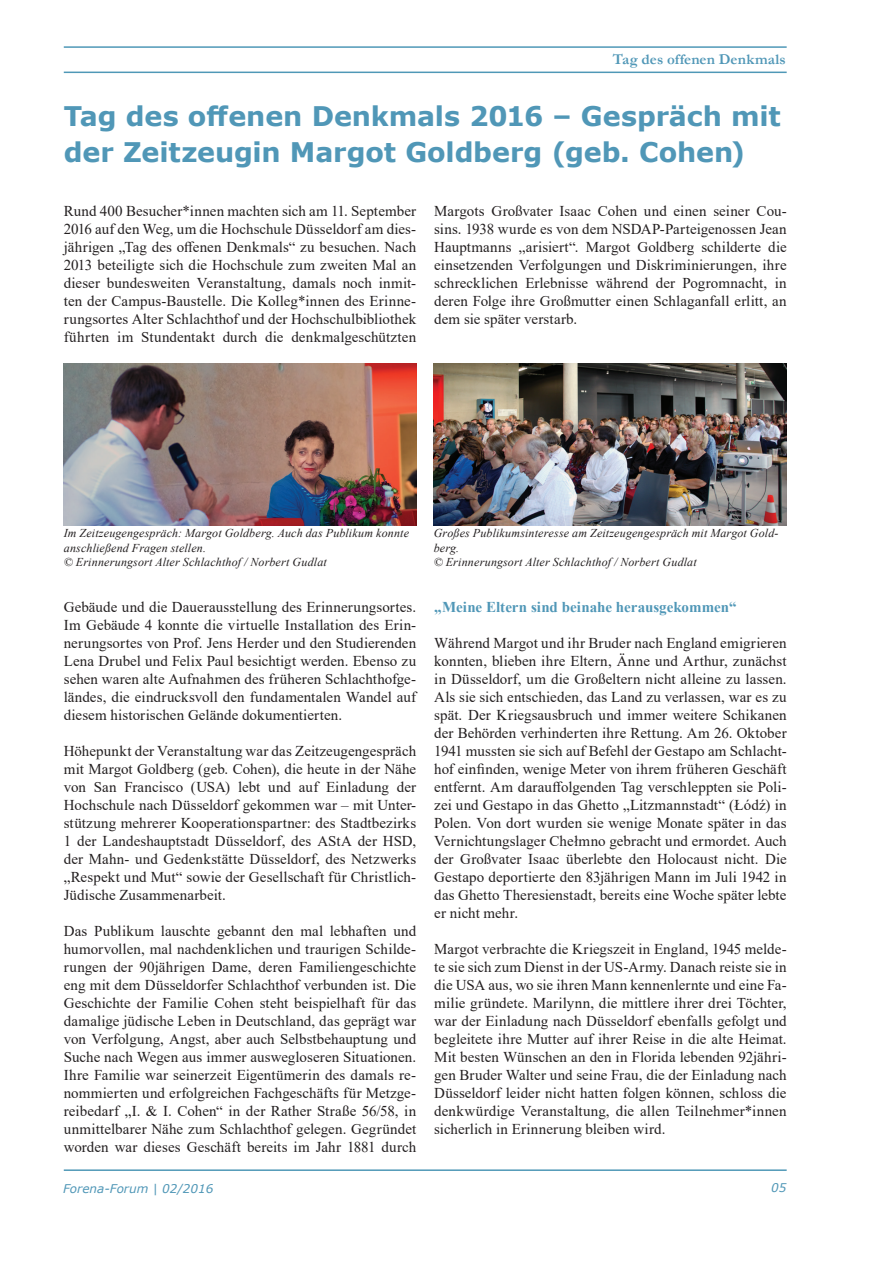
<style>
.page{position:relative;width:893px;height:1263px;background:#fff}
.page>*{position:absolute;margin:0;border:0;box-sizing:border-box;transform-origin:0 0}
.t1{font:700 27px/36px "Verdana";letter-spacing:-.005em;color:#5097b7}
.t2{font:15px/18px "Times New Roman";letter-spacing:.005em;color:#231f20;text-align:justify}
.t3{font:700 15px "Times New Roman";color:#5097b7}
.t4{font:700 15px "Garamond";letter-spacing:.005em;color:#5097b7}
.t5{font:italic 12px/14.4px "Times New Roman";letter-spacing:.015em;color:#231f20}
.t6{font:italic 12px "Verdana";color:#5097b7}
</style>
<div class="page">
<hr style="left:64px;top:46px;width:723px;height:2px;background:#4f98b7">
<hr style="left:64px;top:72px;width:723px;height:1px;background:#4f98b7">
<hr style="left:64px;top:1169px;width:723px;height:2px;background:#4f98b7">
<img style="left:434px;top:363px;width:353px;height:162px">
<img style="left:64px;top:363px;width:353px;height:162px">
<p class="t4" style="left:613px;top:49px;width:174px">Tag des offenen Denkmals</p>
<h1 class="t1" style="left:64px;top:98px;width:719px">Tag des offenen Denkmals 2016 – Gespräch mit der Zeitzeugin Margot Goldberg (geb. Cohen)</h1>
<p class="t2" style="left:64px;top:202px;width:354px">Rund 400 Besucher*innen machten sich am 11. September 2016 auf den Weg, um die Hochschule Düsseldorf am dies&shy;jährigen „Tag des offenen Denkmals“ zu besuchen. Nach 2013 beteiligte sich die Hochschule zum zweiten Mal an dieser bundesweiten Veranstaltung, damals noch inmit&shy;ten der Campus-Baustelle. Die Kolleg*innen des Erinne&shy;rungsortes Alter Schlachthof und der Hochschulbibliothek führten im Stundentakt durch die denkmalgeschützten</p>
<p class="t2" style="left:434px;top:202px;width:354px">Margots Großvater Isaac Cohen und einen seiner Cou&shy;sins. 1938 wurde es von dem NSDAP-Parteigenossen Jean Hauptmanns „arisiert“. Margot Goldberg schilderte die einsetzenden Verfolgungen und Diskriminierungen, ihre schrecklichen Erlebnisse während der Pogromnacht, in deren Folge ihre Großmutter einen Schlaganfall erlitt, an dem sie später verstarb.</p>
<p class="t5" style="left:64px;top:526px;width:347px">Im Zeitzeugengespräch: Margot Goldberg. Auch das Publikum konnte anschließend Fragen stellen.<br>© Erinnerungsort Alter Schlachthof / Norbert Gudlat</p>
<p class="t2" style="left:64px;top:598px;width:354px">Gebäude und die Dauerausstellung des Erinnerungsortes.<br>Im Gebäude 4 konnte die virtuelle Installation des Erin&shy;nerungsortes von Prof. Jens Herder und den Studierenden Lena Drubel und Felix Paul besichtigt werden. Ebenso zu sehen waren alte Aufnahmen des früheren Schlachthofge&shy;ländes, die eindrucksvoll den fundamentalen Wandel auf diesem historischen Gelände dokumentierten.</p>
<p class="t2" style="left:64px;top:742px;width:354px">Höhepunkt der Veranstaltung war das Zeitzeugengespräch mit Margot Goldberg (geb. Cohen), die heute in der Nähe von San Francisco (USA) lebt und auf Einladung der Hochschule nach Düsseldorf gekommen war – mit Unter&shy;stützung mehrerer Kooperationspartner: des Stadtbezirks 1 der Landeshauptstadt Düsseldorf, des AStA der HSD, der Mahn- und Gedenkstätte Düsseldorf, des Netzwerks „Respekt und Mut“ sowie der Gesellschaft für Christlich-Jüdische Zusammenarbeit.</p>
<p class="t2" style="left:64px;top:922px;width:354px">Das Publikum lauschte gebannt den mal lebhaften und humorvollen, mal nachdenklichen und traurigen Schilde&shy;rungen der 90jährigen Dame, deren Familiengeschichte eng mit dem Düsseldorfer Schlachthof verbunden ist. Die Geschichte der Familie Cohen steht beispielhaft für das damalige jüdische Leben in Deutschland, das geprägt war von Verfolgung, Angst, aber auch Selbstbehauptung und Suche nach Wegen aus immer auswegloseren Situationen.<br>Ihre Familie war seinerzeit Eigentümerin des damals re&shy;nommierten und erfolgreichen Fachgeschäfts für Metzge&shy;reibedarf „I. &amp; I. Cohen“ in der Rather Straße 56/58, in unmittelbarer Nähe zum Schlachthof gelegen. Gegründet worden war dieses Geschäft bereits im Jahr 1881 durch</p>
<p class="t5" style="left:434px;top:526px;width:346px">Großes Publikumsinteresse am Zeitzeugengespräch mit Margot Gold&shy;berg.<br>© Erinnerungsort Alter Schlachthof / Norbert Gudlat</p>
<p class="t3" style="left:434px;top:596px;width:304px">„Meine Eltern sind beinahe herausgekommen“</p>
<p class="t2" style="left:434px;top:634px;width:354px">Während Margot und ihr Bruder nach England emigrieren konnten, blieben ihre Eltern, Änne und Arthur, zunächst in Düsseldorf, um die Großeltern nicht alleine zu lassen.<br>Als sie sich entschieden, das Land zu verlassen, war es zu spät. Der Kriegsausbruch und immer weitere Schikanen der Behörden verhinderten ihre Rettung. Am 26. Oktober 1941 mussten sie sich auf Befehl der Gestapo am Schlacht&shy;hof einfinden, wenige Meter von ihrem früheren Geschäft entfernt. Am darauffolgenden Tag verschleppten sie Poli&shy;zei und Gestapo in das Ghetto „Litzmannstadt“ (Łódź) in Polen. Von dort wurden sie wenige Monate später in das Vernichtungslager Chełmno gebracht und ermordet. Auch der Großvater Isaac überlebte den Holocaust nicht. Die Gestapo deportierte den 83jährigen Mann im Juli 1942 in das Ghetto Theresienstadt, bereits eine Woche später lebte er nicht mehr.</p>
<p class="t2" style="left:434px;top:940px;width:354px">Margot verbrachte die Kriegszeit in England, 1945 melde&shy;te sie sich zum Dienst in der US-Army. Danach reiste sie in die USA aus, wo sie ihren Mann kennenlernte und eine Fa&shy;milie gründete. Marilynn, die mittlere ihrer drei Töchter, war der Einladung nach Düsseldorf ebenfalls gefolgt und begleitete ihre Mutter auf ihrer Reise in die alte Heimat.<br>Mit besten Wünschen an den in Florida lebenden 92jähri&shy;gen Bruder Walter und seine Frau, die der Einladung nach Düsseldorf leider nicht hatten folgen können, schloss die denkwürdige Veranstaltung, die allen Teilnehmer*innen sicherlich in Erinnerung bleiben wird.</p>
<p class="t6" style="left:63px;top:1180px;width:152px">Forena-Forum | 02/2016</p>
<p class="t6" style="left:771px;top:1179px;width:17px">05</p>
</div>
